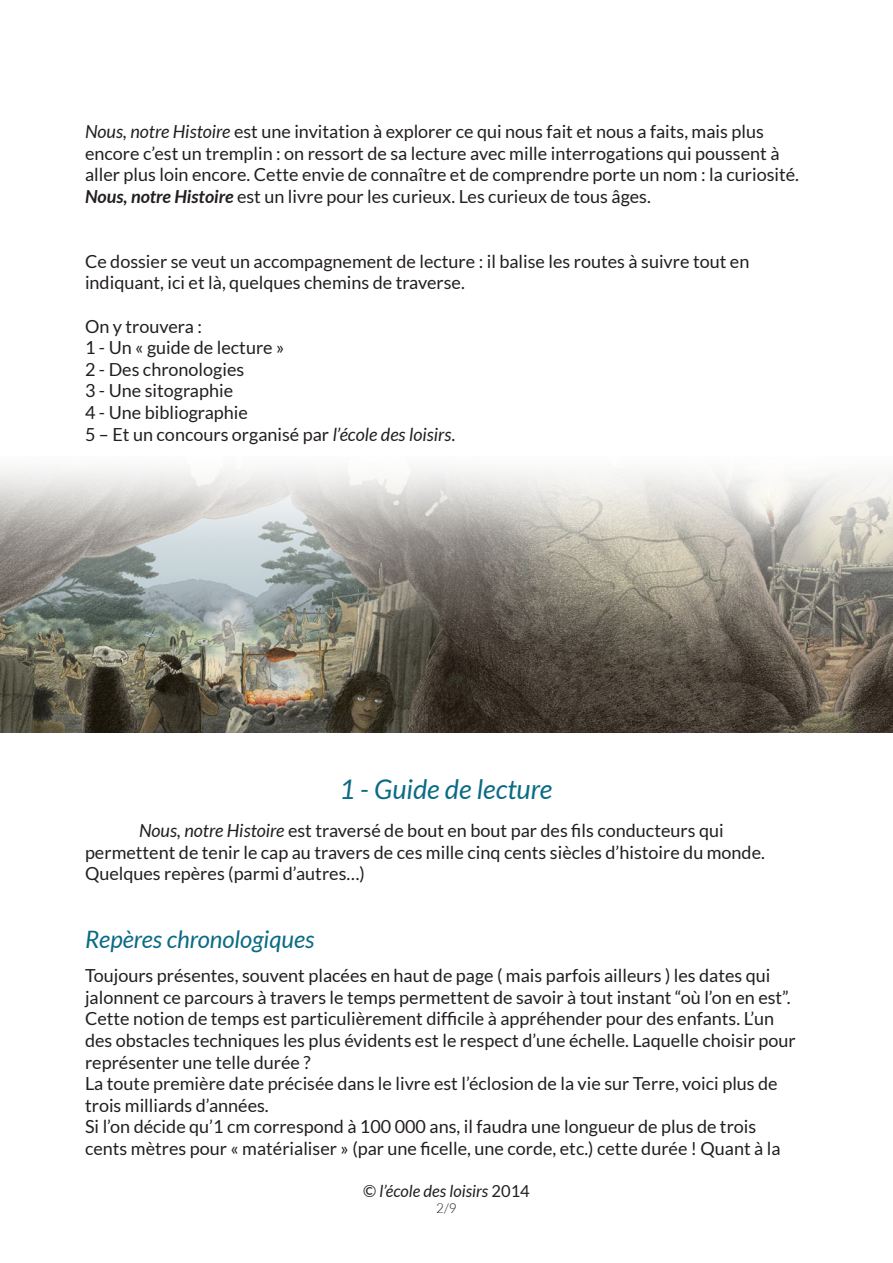
<style>
.page{position:relative;width:893px;height:1263px;background:#fff}
.page>*{position:absolute;margin:0;border:0;box-sizing:border-box;transform-origin:0 0}
.titre_piste{font:italic 27px "Lato";color:#0b6b85}
.intertitre{font:italic 24px "Lato";color:#0b6b85}
.texte_courant{font:18px/21.6px "Lato";color:#231f20}
.t1{font:italic 16.5px "Lato";color:#231f20}
.t2{font:300 13.5px "Lato";color:#231f20}
.s1{font-style:italic}
.s2{font-weight:700;font-style:italic}
.s3{font-style:normal}
</style>
<div class="page">
<img style="left:0;top:469px;width:893px;height:263px">
<p class="texte_courant" style="left:85px;top:121px;width:715px"><span class="s1">Nous, notre Histoire</span> est une invitation à explorer ce qui nous fait et nous a faits, mais plus encore c’est un tremplin : on ressort de sa lecture avec mille interrogations qui poussent à aller plus loin encore. Cette envie de connaître et de comprendre porte un nom : la curiosité.</p>
<p class="texte_courant" style="left:85px;top:186px;width:567px"><span class="s2">Nous, notre Histoire</span> est un livre pour les curieux. Les curieux de tous âges.</p>
<p class="texte_courant" style="left:85px;top:250px;width:666px">Ce dossier se veut un accompagnement de lecture : il balise les routes à suivre tout en indiquant, ici et là, quelques chemins de traverse.</p>
<p class="texte_courant" style="left:85px;top:315px;width:118px">On y trouvera :</p>
<p class="texte_courant" style="left:85px;top:337px;width:201px">1 - Un « guide de lecture »</p>
<p class="texte_courant" style="left:85px;top:358px;width:161px">2 - Des chronologies</p>
<p class="texte_courant" style="left:85px;top:380px;width:150px">3 - Une sitographie</p>
<p class="texte_courant" style="left:85px;top:402px;width:164px">4 - Une bibliographie</p>
<p class="texte_courant" style="left:85px;top:423px;width:372px">5 – Et un concours organisé par <span class="s1">l’école des loisirs</span>.</p>
<p class="titre_piste" style="left:339px;top:774px;width:214px">1 - Guide de lecture</p>
<p class="texte_courant" style="left:85px;top:820px;width:681px;text-indent:54px"><span class="s1">Nous, notre Histoire</span> est traversé de bout en bout par des fils conducteurs qui permettent de tenir le cap au travers de ces mille cinq cents siècles d’histoire du monde.<br>Quelques repères (parmi d’autres…)</p>
<p class="intertitre" style="left:85px;top:926px;width:231px">Repères chronologiques</p>
<p class="texte_courant" style="left:85px;top:965px;width:707px">Toujours présentes, souvent placées en haut de page ( mais parfois ailleurs ) les dates qui jalonnent ce parcours à travers le temps permettent de savoir à tout instant “où l’on en est”.</p>
<p class="texte_courant" style="left:85px;top:1008px;width:712px">Cette notion de temps est particulièrement difficile à appréhender pour des enfants. L’un des obstacles techniques les plus évidents est le respect d’une échelle. Laquelle choisir pour représenter une telle durée ?</p>
<p class="texte_courant" style="left:85px;top:1073px;width:694px">La toute première date précisée dans le livre est l’éclosion de la vie sur Terre, voici plus de trois milliards d’années.</p>
<p class="texte_courant" style="left:85px;top:1116px;width:697px">Si l’on décide qu’1 cm correspond à 100 000 ans, il faudra une longueur de plus de trois cents mètres pour « matérialiser » (par une ficelle, une corde, etc.) cette durée ! Quant à la</p>
<p class="t1" style="left:363px;top:1182px;width:168px"><span class="s3">©</span> l’école des loisirs <span class="s3">2014</span></p>
<p class="t2" style="left:436px;top:1201px;width:22px">2/9</p>
</div>
